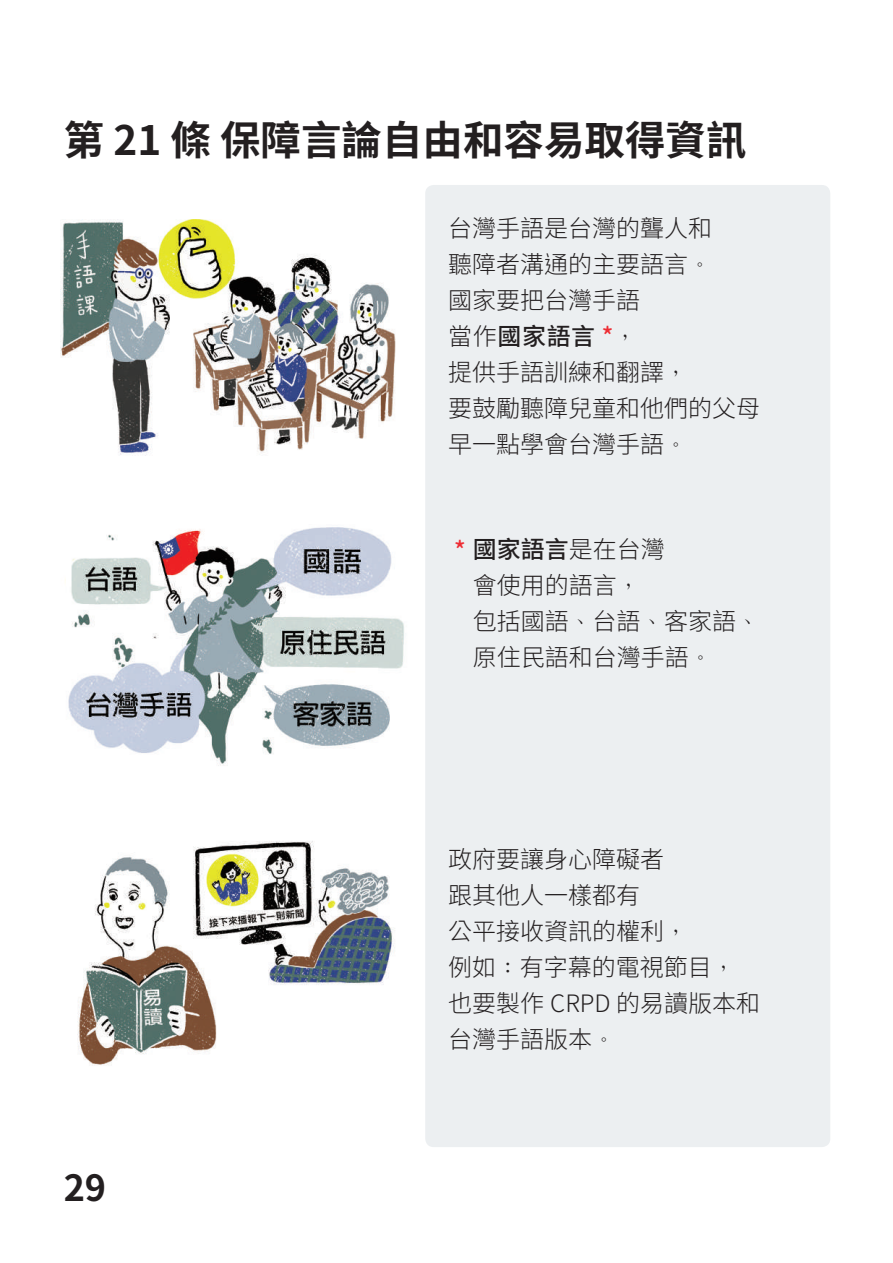
<style>
.page{position:relative;width:893px;height:1263px;background:#fff}
.page>*{position:absolute;margin:0;border:0;box-sizing:border-box;transform-origin:0 0}
.t1{font:700 40.5px "Noto Sans Hant";color:#231f20}
.t2{font:700 36px "Noto Sans Hant";color:#231f20}
.t3{font:300 24px/36px "Noto Sans Hant";color:#231f20}
.s1{font-family:"Li Song Pro";font-weight:400;font-size:23.55px}
.s2{font-weight:500}
.s3{font-weight:500;color:#ee2d34}
</style>
<div class="page">
<div style="left:425px;top:185px;width:405px;height:962px;background:#eceff1;border-radius:9px"></div>
<img style="left:77px;top:841px;width:318px;height:225px">
<img style="left:61px;top:220px;width:335px;height:236px">
<img style="left:65px;top:527px;width:339px;height:239px">
<h1 class="t1" style="left:64px;top:117px;width:684px">第 21 條 保障言論自由和容易取得資訊</h1>
<p class="t3" style="left:448px;top:211px;width:313px">台灣手語是台灣的聾人和<br>聽障者溝通的主要語言<span class="s1">。<br></span>國家要把台灣手語<br>當作<span class="s2">國家語言</span> <span class="s3">*</span><span class="s1">，<br></span>提供手語訓練和翻譯<span class="s1">，<br></span>要鼓勵聽障兒童和他們的父母早一點學會台灣手語<span class="s1">。</span></p>
<p class="t3" style="left:473px;top:531px;width:288px;text-indent:-19px"><span class="s3">*</span> <span class="s2">國家語言</span>是在台灣<br>會使用的語言<span class="s1">，<br></span>包括國語<span class="s1">、</span>台語<span class="s1">、</span>客家語<span class="s1">、</span>原住民語和台灣手語<span class="s1">。</span></p>
<h2 class="t2" style="left:64px;top:1167px;width:44px">29</h2>
<p class="t3" style="left:448px;top:842px;width:313px">政府要讓身心障礙者<br>跟其他人一樣都有<br>公平接收資訊的權利<span class="s1">，<br></span>例如<span class="s1">：</span>有字幕的電視節目<span class="s1">，</span>也要製作 CRPD 的易讀版本和台灣手語版本<span class="s1">。</span></p>
</div>
